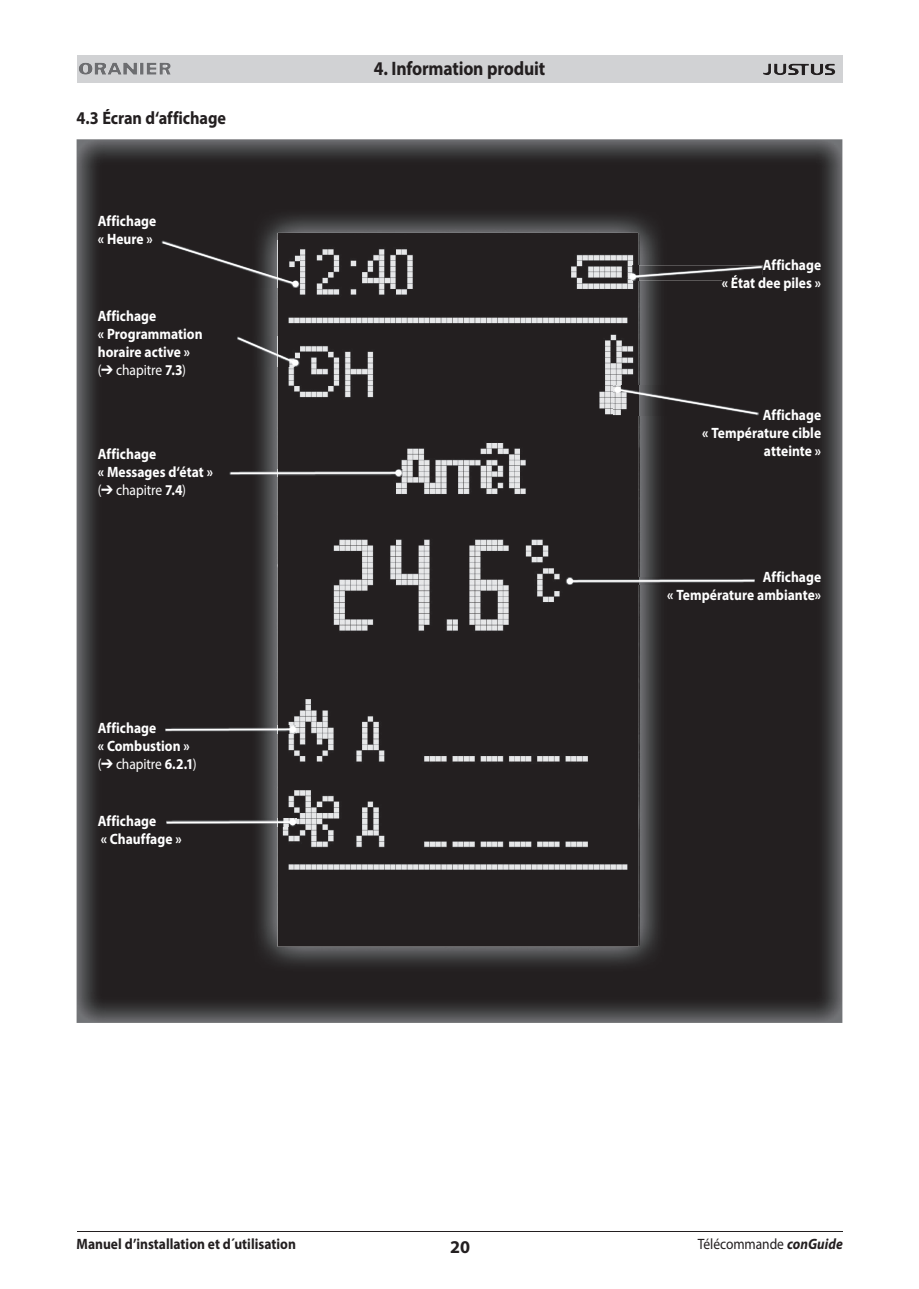
<style>
.page{position:relative;width:919px;height:1289px;background:#fff}
.page>*{position:absolute;margin:0;border:0;box-sizing:border-box;transform-origin:0 0}
.t1{font:700 19.5px "Myriad Pro";letter-spacing:-.01em;color:#231f20;scale:.9 1}
.t2{font:700 18px "Myriad Pro";letter-spacing:-.005em;color:#231f20;scale:.9 1}
.t3{font:700 18px "Myriad Pro";letter-spacing:-.005em;color:#231f20}
.t4{font:700 15px/18px "Myriad Pro";color:#fff;scale:.9 1}
.t5{font:700 15px "Myriad Pro";color:#231f20;scale:.9 1}
.t6{font:15px "Myriad Pro";letter-spacing:-.005em;color:#231f20;scale:.9 1}
.s1{font-weight:400}
.s2{font-weight:700;font-style:italic}
</style>
<div class="page">
<div style="left:77px;top:56px;width:765px;height:27px;background:#d1d2d4"></div>
<img style="left:110px;top:63px;width:27px;height:12px">
<hr style="left:77px;top:1230px;width:765px;height:1px;background:#231f20">
<img style="left:763px;top:64px;width:68px;height:11px">
<img style="left:77px;top:139px;width:765px;height:883px">
<img style="left:277px;top:233px;width:361px;height:713px">
<img style="left:613px;top:386px;width:145px;height:29px">
<svg style="left:614px;top:387px;width:143px;height:27px;background:#464344"></svg>
<img style="left:162px;top:241px;width:137px;height:47px">
<svg style="left:162px;top:242px;width:136px;height:45px;background:#363334"></svg>
<img style="left:629px;top:265px;width:133px;height:15px">
<img style="left:722px;top:275px;width:40px;height:5px">
<svg style="left:629px;top:266px;width:132px;height:13px;background:#525051"></svg>
<img style="left:237px;top:336px;width:62px;height:31px">
<svg style="left:238px;top:337px;width:60px;height:28px;background:#494748"></svg>
<img style="left:230px;top:469px;width:172px;height:8px">
<hr style="left:231px;top:472px;width:167px;height:2px;background:#fff">
<svg style="left:395px;top:470px;width:6px;height:6px"></svg>
<img style="left:565px;top:577px;width:190px;height:8px">
<hr style="left:570px;top:580px;width:184px;height:2px;background:#fff">
<svg style="left:567px;top:578px;width:6px;height:6px"></svg>
<img style="left:165px;top:725px;width:132px;height:8px">
<hr style="left:166px;top:728px;width:127px;height:2px;background:#fff">
<svg style="left:290px;top:726px;width:6px;height:6px"></svg>
<img style="left:166px;top:818px;width:130px;height:8px">
<hr style="left:167px;top:821px;width:126px;height:2px;background:#fff">
<svg style="left:290px;top:819px;width:6px;height:6px"></svg>
<p class="t2" style="left:77px;top:106px;width:167px">4.3 Écran d‘affichage</p>
<p class="t4" style="left:98px;top:211px;width:66px">Affichage « Heure »</p>
<p class="t4" style="left:98px;top:306px;width:118px">Affichage<br>« Programmation horaire active » <span class="s1">(</span>➔ <span class="s1">chapitre</span> 7.3<span class="s1">)</span></p>
<p class="t4" style="left:98px;top:444px;width:129px">Affichage<br>« Messages d‘état » <span class="s1">(</span>➔ <span class="s1">chapitre</span> 7.4<span class="s1">)</span></p>
<p class="t4" style="left:98px;top:718px;width:111px">Affichage<br>« Combustion » <span class="s1">(</span>➔ <span class="s1">chapitre</span> 6.2.1<span class="s1">)</span></p>
<p class="t4" style="left:98px;top:811px;width:94px">Affichage<br>« Chauffage »</p>
<h1 class="t1" style="left:374px;top:56px;width:192px">4. Information produit</h1>
<p class="t4" style="left:721px;top:255px;width:112px;text-align:right">Affichage<br>« État dee piles »</p>
<p class="t4" style="left:702px;top:405px;width:134px;text-align:right">Affichage<br>« Température cible atteinte »</p>
<p class="t4" style="left:667px;top:568px;width:172px;text-align:right">Affichage<br>« Température ambiante»</p>
<p class="t5" style="left:77px;top:1234px;width:245px">Manuel d’installation et d´utilisation</p>
<p class="t3" style="left:450px;top:1235px;width:21px">20</p>
<p class="t6" style="left:697px;top:1235px;width:163px">Télécommande <span class="s2">conGuide</span></p>
</div>
